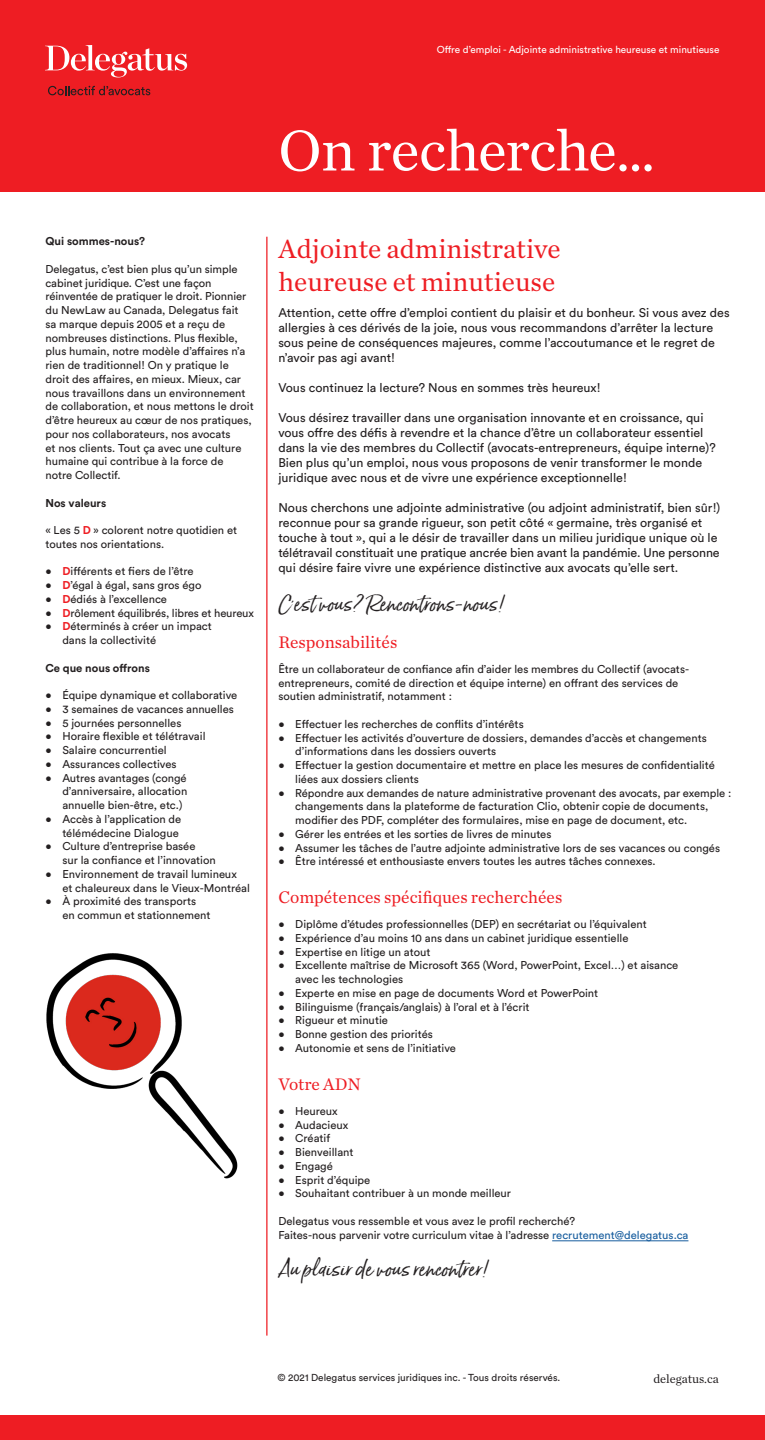
<style>
.page{position:relative;width:765px;height:1440px;background:#fff}
.page>*{position:absolute;margin:0;border:0;box-sizing:border-box;transform-origin:0 0}
.t1{font:60px "Chronicle Text G1";letter-spacing:-.015em;color:#fff}
.Heading{font:27.5px/33px "Chronicle Text G1";color:#ee1d23}
.Introduction{font:20px "Born Ready Slanted";color:#231f20}
.Body_Text{font:20px "Born Ready Slanted";color:#231f20}
.Heading-2{font:17.5px "Chronicle Text G1";color:#ee1d23}
.Introduction-2{font:12.5px/15px "Circular Pro";color:#231f20}
.Footer_-_Siteweb{font:12.5px "Chronicle Text G1";color:#231f20}
.Body_Text-2{font:11.25px/13.8px "Circular Pro";color:#231f20}
.SubHeading{font:700 11.25px "Circular Pro";color:#231f20}
.t2{font:10px "Circular Pro";color:#fff}
.Footer_-_Copyright{font:10px "Circular Pro";color:#231f20}
.s1{font-weight:700;color:#ee1d23}
.s2{font-family:"Circular Std"}
.s3{color:#175d9e}
</style>
<div class="page">
<div style="left:0;top:1415px;width:765px;height:25px;background:#ee1d23"></div>
<hr style="left:266px;top:237px;width:2px;height:1099px;background:#ee1d23">
<hr style="left:552px;top:1240px;width:136px;height:1px;background:#175d9e">
<img style="left:46px;top:953px;width:192px;height:226px">
<div style="left:0;top:0;width:765px;height:191px;background:#ee1d23"></div>
<svg style="left:48px;top:86px;width:102px;height:9px"></svg>
<svg style="left:45px;top:45px;width:142px;height:32px"></svg>
<p class="t2" style="left:437px;top:43px;width:284px">Offre d’emploi - Adjointe administrative heureuse et minutieuse</p>
<p class="t1" style="left:278px;top:105px;width:378px">On recherche...</p>
<p class="SubHeading" style="left:45px;top:234px;width:101px">Qui sommes-nous?</p>
<p class="Body_Text-2" style="left:45px;top:262px;width:210px">Delegatus, c’est bien plus qu’un simple cabinet juridique. C’est une façon réinventée de pratiquer le droit. Pionnier du NewLaw au Canada, Delegatus fait<br>sa marque depuis 2005 et a reçu de nombreuses distinctions. Plus flexible, plus humain, notre modèle d’affaires n’a rien de traditionnel! On y pratique le droit des affaires, en mieux. Mieux, car nous travaillons dans un environnement de collaboration, et nous mettons le droit d’être heureux au cœur de nos pratiques, pour nos collaborateurs, nos avocats<br>et nos clients. Tout ça avec une culture humaine qui contribue à la force de<br>notre Collectif.</p>
<p class="SubHeading" style="left:45px;top:495px;width:62px">Nos valeurs</p>
<p class="Body_Text-2" style="left:45px;top:523px;width:193px">« Les 5 <span class="s1">D</span> » colorent notre quotidien et toutes nos orientations.</p>
<p class="Body_Text-2" style="left:45px;top:564px;width:150px"><span class="s2">•</span> <span class="s1">D</span>ifférents et fiers de l’être</p>
<p class="Body_Text-2" style="left:45px;top:578px;width:158px"><span class="s2">•</span> <span class="s1">D</span>’égal à égal, sans gros égo</p>
<p class="Body_Text-2" style="left:45px;top:592px;width:123px"><span class="s2">•</span> <span class="s1">D</span>édiés à l’excellence</p>
<p class="Body_Text-2" style="left:45px;top:605px;width:210px"><span class="s2">•</span> <span class="s1">D</span>rôlement équilibrés, libres et heureux</p>
<p class="Body_Text-2" style="left:62px;top:619px;width:151px;text-indent:-17px"><span class="s2">•</span> <span class="s1">D</span>éterminés à créer un impact dans la collectivité</p>
<p class="SubHeading" style="left:45px;top:660px;width:106px">Ce que nous offrons</p>
<p class="Body_Text-2" style="left:45px;top:688px;width:193px"><span class="s2">•</span> Équipe dynamique et collaborative</p>
<p class="Body_Text-2" style="left:45px;top:702px;width:190px"><span class="s2">•</span> 3 semaines de vacances annuelles</p>
<p class="Body_Text-2" style="left:45px;top:715px;width:138px"><span class="s2">•</span> 5 journées personnelles</p>
<p class="Body_Text-2" style="left:45px;top:729px;width:162px"><span class="s2">•</span> Horaire flexible et télétravail</p>
<p class="Body_Text-2" style="left:45px;top:743px;width:123px"><span class="s2">•</span> Salaire concurrentiel</p>
<p class="Body_Text-2" style="left:45px;top:757px;width:133px"><span class="s2">•</span> Assurances collectives</p>
<p class="Body_Text-2" style="left:62px;top:770px;width:127px;text-align:justify;text-indent:-17px"><span class="s2">•</span> Autres avantages (congé d’anniversaire, allocation annuelle bien-être, etc.)</p>
<p class="Body_Text-2" style="left:45px;top:812px;width:137px;text-align:right"><span class="s2">•</span> Accès à l’application de télémédecine Dialogue</p>
<p class="Body_Text-2" style="left:62px;top:839px;width:155px;text-indent:-17px"><span class="s2">•</span> Culture d’entreprise basée<br>sur la confiance et l’innovation</p>
<p class="Body_Text-2" style="left:62px;top:867px;width:189px;text-indent:-17px"><span class="s2">•</span> Environnement de travail lumineux<br>et chaleureux dans le Vieux-Montréal</p>
<p class="Body_Text-2" style="left:62px;top:894px;width:150px;text-indent:-17px"><span class="s2">•</span> À proximité des transports en commun et stationnement</p>
<p class="Heading" style="left:278px;top:231px;width:284px">Adjointe administrative heureuse et minutieuse</p>
<p class="Introduction-2" style="left:278px;top:305px;width:453px">Attention, cette offre d’emploi contient du plaisir et du bonheur. Si vous avez des allergies à ces dérivés de la joie, nous vous recommandons d’arrêter la lecture sous peine de conséquences majeures, comme l’accoutumance et le regret de n’avoir pas agi avant!</p>
<p class="Introduction-2" style="left:278px;top:380px;width:324px">Vous continuez la lecture? Nous en sommes très heureux!</p>
<p class="Introduction-2" style="left:278px;top:410px;width:439px">Vous désirez travailler dans une organisation innovante et en croissance, qui vous offre des défis à revendre et la chance d’être un collaborateur essentiel dans la vie des membres du Collectif (avocats-entrepreneurs, équipe interne)?<br>Bien plus qu’un emploi, nous vous proposons de venir transformer le monde juridique avec nous et de vivre une expérience exceptionnelle!</p>
<p class="Introduction-2" style="left:278px;top:500px;width:443px">Nous cherchons une adjointe administrative (ou adjoint administratif, bien sûr!) reconnue pour sa grande rigueur, son petit côté « germaine, très organisé et touche à tout », qui a le désir de travailler dans un milieu juridique unique où le télétravail constituait une pratique ancrée bien avant la pandémie. Une personne qui désire faire vivre une expérience distinctive aux avocats qu’elle sert.</p>
<p class="Introduction" style="left:278px;top:591px;width:228px">C'est vous? Rencontrons-nous!</p>
<p class="Heading-2" style="left:278px;top:629px;width:121px">Responsabilités</p>
<p class="Body_Text-2" style="left:278px;top:662px;width:412px">Être un collaborateur de confiance afin d’aider les membres du Collectif (avocats&shy;entrepreneurs, comité de direction et équipe interne) en offrant des services de soutien administratif, notamment :</p>
<p class="Body_Text-2" style="left:278px;top:717px;width:247px"><span class="s2">•</span> Effectuer les recherches de conflits d’intérêts</p>
<p class="Body_Text-2" style="left:295px;top:730px;width:413px;text-indent:-17px"><span class="s2">•</span> Effectuer les activités d’ouverture de dossiers, demandes d’accès et changements d’informations dans les dossiers ouverts</p>
<p class="Body_Text-2" style="left:295px;top:758px;width:421px;text-indent:-17px"><span class="s2">•</span> Effectuer la gestion documentaire et mettre en place les mesures de confidentialité liées aux dossiers clients</p>
<p class="Body_Text-2" style="left:295px;top:785px;width:438px;text-indent:-17px"><span class="s2">•</span> Répondre aux demandes de nature administrative provenant des avocats, par exemple : changements dans la plateforme de facturation Clio, obtenir copie de documents, modifier des PDF, compléter des formulaires, mise en page de document, etc.</p>
<p class="Body_Text-2" style="left:278px;top:827px;width:275px"><span class="s2">•</span> Gérer les entrées et les sorties de livres de minutes</p>
<p class="Body_Text-2" style="left:278px;top:840px;width:443px"><span class="s2">•</span> Assumer les tâches de l’autre adjointe administrative lors de ses vacances ou congés</p>
<p class="Body_Text-2" style="left:278px;top:854px;width:379px"><span class="s2">•</span> Être intéressé et enthousiaste envers toutes les autres tâches connexes.</p>
<p class="Heading-2" style="left:278px;top:884px;width:286px">Compétences spécifiques recherchées</p>
<p class="Body_Text-2" style="left:278px;top:917px;width:370px"><span class="s2">•</span> Diplôme d’études professionnelles (DEP) en secrétariat ou l’équivalent</p>
<p class="Body_Text-2" style="left:278px;top:931px;width:352px"><span class="s2">•</span> Expérience d’au moins 10 ans dans un cabinet juridique essentielle</p>
<p class="Body_Text-2" style="left:278px;top:944px;width:154px"><span class="s2">•</span> Expertise en litige un atout</p>
<p class="Body_Text-2" style="left:295px;top:958px;width:385px;text-indent:-17px"><span class="s2">•</span> Excellente maîtrise de Microsoft 365 (Word, PowerPoint, Excel…) et aisance avec les technologies</p>
<p class="Body_Text-2" style="left:278px;top:986px;width:321px"><span class="s2">•</span> Experte en mise en page de documents Word et PowerPoint</p>
<p class="Body_Text-2" style="left:278px;top:999px;width:253px"><span class="s2">•</span> Bilinguisme (français/anglais) à l’oral et à l’écrit</p>
<p class="Body_Text-2" style="left:278px;top:1013px;width:111px"><span class="s2">•</span> Rigueur et minutie</p>
<p class="Body_Text-2" style="left:278px;top:1027px;width:156px"><span class="s2">•</span> Bonne gestion des priorités</p>
<p class="Body_Text-2" style="left:278px;top:1041px;width:179px"><span class="s2">•</span> Autonomie et sens de l’initiative</p>
<p class="Heading-2" style="left:278px;top:1071px;width:84px">Votre ADN</p>
<p class="Body_Text-2" style="left:278px;top:1104px;width:61px"><span class="s2">•</span> Heureux</p>
<p class="Body_Text-2" style="left:278px;top:1117px;width:71px"><span class="s2">•</span> Audacieux</p>
<p class="Body_Text-2" style="left:278px;top:1131px;width:53px"><span class="s2">•</span> Créatif</p>
<p class="Body_Text-2" style="left:278px;top:1145px;width:77px"><span class="s2">•</span> Bienveillant</p>
<p class="Body_Text-2" style="left:278px;top:1159px;width:56px"><span class="s2">•</span> Engagé</p>
<p class="Body_Text-2" style="left:278px;top:1172px;width:93px"><span class="s2">•</span> Esprit d’équipe</p>
<p class="Body_Text-2" style="left:278px;top:1186px;width:234px"><span class="s2">•</span> Souhaitant contribuer à un monde meilleur</p>
<p class="Body_Text-2" style="left:278px;top:1214px;width:298px">Delegatus vous ressemble et vous avez le profil recherché?</p>
<p class="Body_Text-2" style="left:278px;top:1227px;width:412px">Faites-nous parvenir votre curriculum vitae à l’adresse <span class="s3">recrutement@delegatus.ca</span></p>
<p class="Body_Text" style="left:278px;top:1256px;width:212px">Au plaisir de vous rencontrer!</p>
<p class="Footer_-_Copyright" style="left:278px;top:1371px;width:284px">© 2021 Delegatus services juridiques inc. - Tous droits réservés.</p>
<p class="Footer_-_Siteweb" style="left:653px;top:1369px;width:67px">delegatus.ca</p>
</div>
